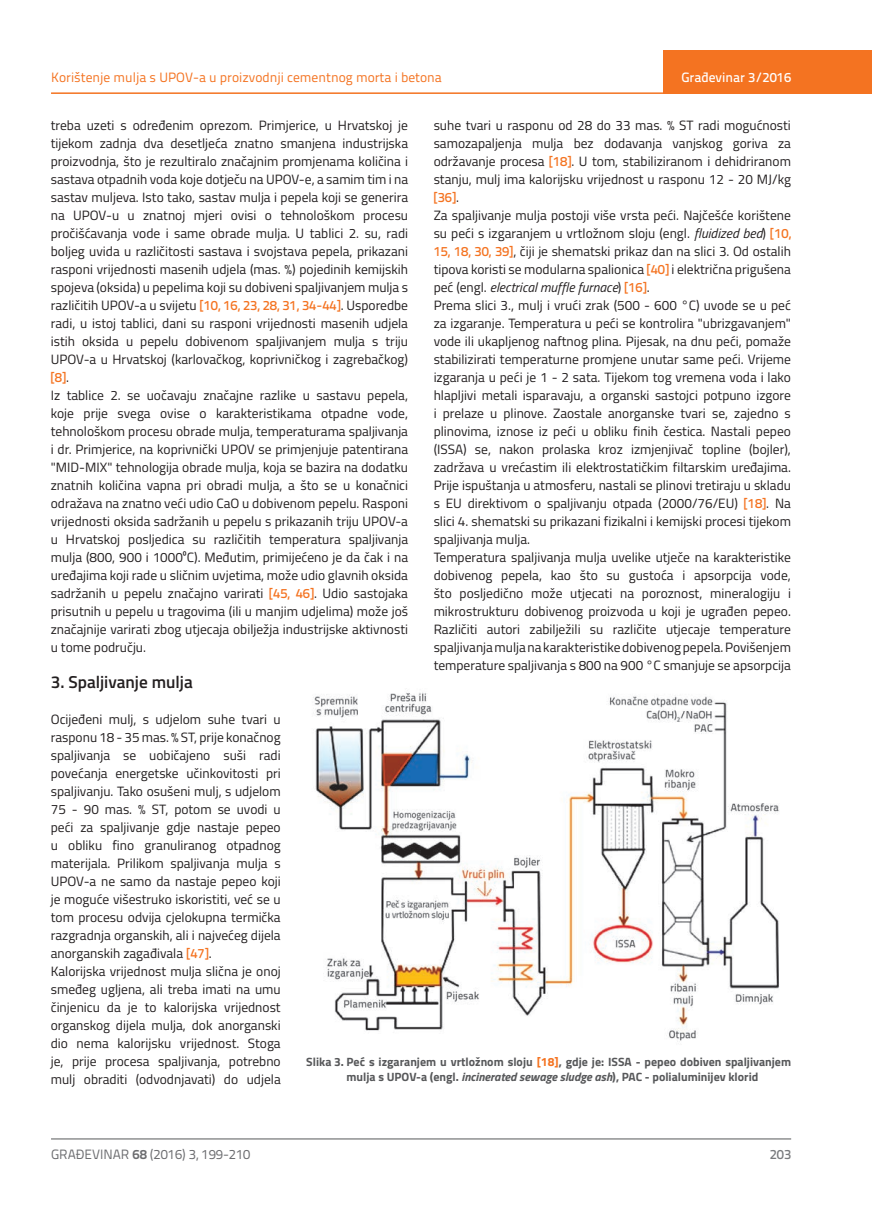
<style>
.page{position:relative;width:872px;height:1212px;background:#fff}
.page>*{position:absolute;margin:0;border:0;box-sizing:border-box;transform-origin:0 0}
.t1{font:600 17.25px "Titillium";color:#231f20}
.t2{font:13.5px/18px "Titillium";color:#231f20;text-align:justify}
.t3{font:13.5px "Titillium Text 22 L";color:#f47321}
.t4{font:13.5px "Titillium Text 22 L";color:#6c6d70}
.t5{font:500 13.5px "Titillium Text 22 L";color:#fff}
.t6{font:500 13.5px "Titillium Text 22 L";color:#f47321}
.t7{font:500 13.5px "Titillium Text 22 L";color:#787a7d}
.t8{font:700 12px/15px "Titillium";color:#57585a}
.s1{font-family:"Titillium Text 22 L";font-weight:500;color:#f47321}
.s2{font-family:"Titillium";font-weight:400;color:#231f20}
.s3{font-style:italic}
.s4{color:#f47321}
.s5{font-weight:700}
</style>
<div class="page">
<hr style="left:51px;top:92px;width:821px;height:2px;background:#f47321">
<div style="left:663px;top:50px;width:209px;height:44px;background:#f47321"></div>
<hr style="left:51px;top:1139px;width:740px;height:1px;background:#57585a">
<img style="left:313px;top:692px;width:466px;height:350px">
<p class="t3" style="left:51px;top:68px;width:392px">Korištenje mulja s UPOV-a u proizvodnji cementnog morta i betona</p>
<p class="t2" style="left:51px;top:115px;width:359px">treba uzeti s određenim oprezom. Primjerice, u Hrvatskoj je tijekom zadnja dva desetljeća znatno smanjena industrijska proizvodnja, što je rezultiralo značajnim promjenama količina i sastava otpadnih voda koje dotječu na UPOV-e, a samim tim i na sastav muljeva. Isto tako, sastav mulja i pepela koji se generira na UPOV-u u znatnoj mjeri ovisi o tehnološkom procesu pročišćavanja vode i same obrade mulja. U tablici 2. su, radi boljeg uvida u različitosti sastava i svojstava pepela, prikazani rasponi vrijednosti masenih udjela (mas. %) pojedinih kemijskih spojeva (oksida) u pepelima koji su dobiveni spaljivanjem mulja s različitih UPOV-a u svijetu <span class="s1">[10, 16, 23, 28, 31, 34-44]</span>. Usporedbe radi, u istoj tablici, dani su rasponi vrijednosti masenih udjela istih oksida u pepelu dobivenom spaljivanjem mulja s triju UPOV-a u Hrvatskoj (karlovačkog, koprivničkog i zagrebačkog)</p>
<p class="t6" style="left:51px;top:367px;width:20px">[8]<span class="s2">.</span></p>
<p class="t2" style="left:51px;top:385px;width:359px">Iz tablice 2. se uočavaju značajne razlike u sastavu pepela, koje prije svega ovise o karakteristikama otpadne vode, tehnološkom procesu obrade mulja, temperaturama spaljivanja i dr. Primjerice, na koprivnički UPOV se primjenjuje patentirana "MID-MIX" tehnologija obrade mulja, koja se bazira na dodatku znatnih količina vapna pri obradi mulja, a što se u konačnici odražava na znatno veći udio CaO u dobivenom pepelu. Rasponi vrijednosti oksida sadržanih u pepelu s prikazanih triju UPOV-a u Hrvatskoj posljedica su različitih temperatura spaljivanja mulja (800, 900 i 1000⁰C). Međutim, primijećeno je da čak i na uređajima koji rade u sličnim uvjetima, može udio glavnih oksida sadržanih u pepelu značajno varirati <span class="s1">[45, 46]</span>. Udio sastojaka prisutnih u pepelu u tragovima (ili u manjim udjelima) može još značajnije varirati zbog utjecaja obilježja industrijske aktivnosti u tome području.</p>
<p class="t1" style="left:51px;top:669px;width:144px">3. Spaljivanje mulja</p>
<p class="t2" style="left:51px;top:710px;width:231px;text-align:left">Ocijeđeni mulj, s udjelom suhe tvari u rasponu 18 - 35 mas. % ST, prije konačnog spaljivanja se uobičajeno suši radi povećanja energetske učinkovitosti pri spaljivanju. Tako osušeni mulj, s udjelom 75 - 90 mas. % ST, potom se uvodi u peći za spaljivanje gdje nastaje pepeo u obliku fino granuliranog otpadnog materijala. Prilikom spaljivanja mulja s UPOV-a ne samo da nastaje pepeo koji je moguće višestruko iskoristiti, već se u tom procesu odvija cjelokupna termička razgradnja organskih, ali i najvećeg dijela anorganskih zagađivala <span class="s1">[47]</span>.<br>Kalorijska vrijednost mulja slična je onoj smeđeg ugljena, ali treba imati na umu činjenicu da je to kalorijska vrijednost organskog dijela mulja, dok anorganski dio nema kalorijsku vrijednost. Stoga je, prije procesa spaljivanja, potrebno mulj obraditi (odvodnjavati) do udjela</p>
<p class="t5" style="left:681px;top:67px;width:111px">Građevinar 3/2016</p>
<p class="t2" style="left:434px;top:115px;width:359px">suhe tvari u rasponu od 28 do 33 mas. % ST radi mogućnosti samozapaljenja mulja bez dodavanja vanjskog goriva za održavanje procesa <span class="s1">[18]</span>. U tom, stabiliziranom i dehidriranom stanju, mulj ima kalorijsku vrijednost u rasponu 12 - 20 MJ/kg</p>
<p class="t6" style="left:434px;top:187px;width:27px">[36]<span class="s2">.</span></p>
<p class="t2" style="left:434px;top:205px;width:359px;text-align:left">Za spaljivanje mulja postoji više vrsta peći. Najčešće korištene su peći s izgaranjem u vrtložnom sloju (engl. <span class="s3">fluidized bed</span>) <span class="s1">[10, 15, 18, 30, 39]</span>, čiji je shematski prikaz dan na slici 3. Od ostalih tipova koristi se modularna spalionica <span class="s1">[40]</span> i električna prigušena peć (engl. <span class="s3">electrical muffle furnace</span>) <span class="s1">[16]</span>.<br>Prema slici 3., mulj i vrući zrak (500 - 600 °C) uvode se u peć za izgaranje. Temperatura u peći se kontrolira "ubrizgavanjem" vode ili ukapljenog naftnog plina. Pijesak, na dnu peći, pomaže stabilizirati temperaturne promjene unutar same peći. Vrijeme izgaranja u peći je 1 - 2 sata. Tijekom tog vremena voda i lako hlapljivi metali isparavaju, a organski sastojci potpuno izgore i prelaze u plinove. Zaostale anorganske tvari se, zajedno s plinovima, iznose iz peći u obliku finih čestica. Nastali pepeo (ISSA) se, nakon prolaska kroz izmjenjivač topline (bojler), zadržava u vrećastim ili elektrostatičkim filtarskim uređajima.<br>Prije ispuštanja u atmosferu, nastali se plinovi tretiraju u skladu s EU direktivom o spaljivanju otpada (2000/76/EU) <span class="s1">[18]</span>. Na slici 4. shematski su prikazani fizikalni i kemijski procesi tijekom spaljivanja mulja.<br>Temperatura spaljivanja mulja uvelike utječe na karakteristike dobivenog pepela, kao što su gustoća i apsorpcija vode, što posljedično može utjecati na poroznost, mineralogiju i mikrostrukturu dobivenog proizvoda u koji je ugrađen pepeo.<br>Različiti autori zabilježili su različite utjecaje temperature spaljivanja mulja na karakteristike dobivenog pepela. Povišenjem temperature spaljivanja s 800 na 900 °C smanjuje se apsorpcija</p>
<p class="t8" style="left:346px;top:1054px;width:446px;text-indent:-40px">Slika 3. Peć s izgaranjem u vrtložnom sloju <span class="s4">[18]</span>, gdje je: ISSA - pepeo dobiven spaljivanjem mulja s UPOV-a (engl. <span class="s3">incinerated sewage sludge ash</span>), PAC - polialuminijev klorid</p>
<p class="t4" style="left:51px;top:1144px;width:201px">GRAĐEVINAR <span class="s5">68</span> (2016) 3, 199-210</p>
<p class="t7" style="left:769px;top:1144px;width:23px">203</p>
</div>
